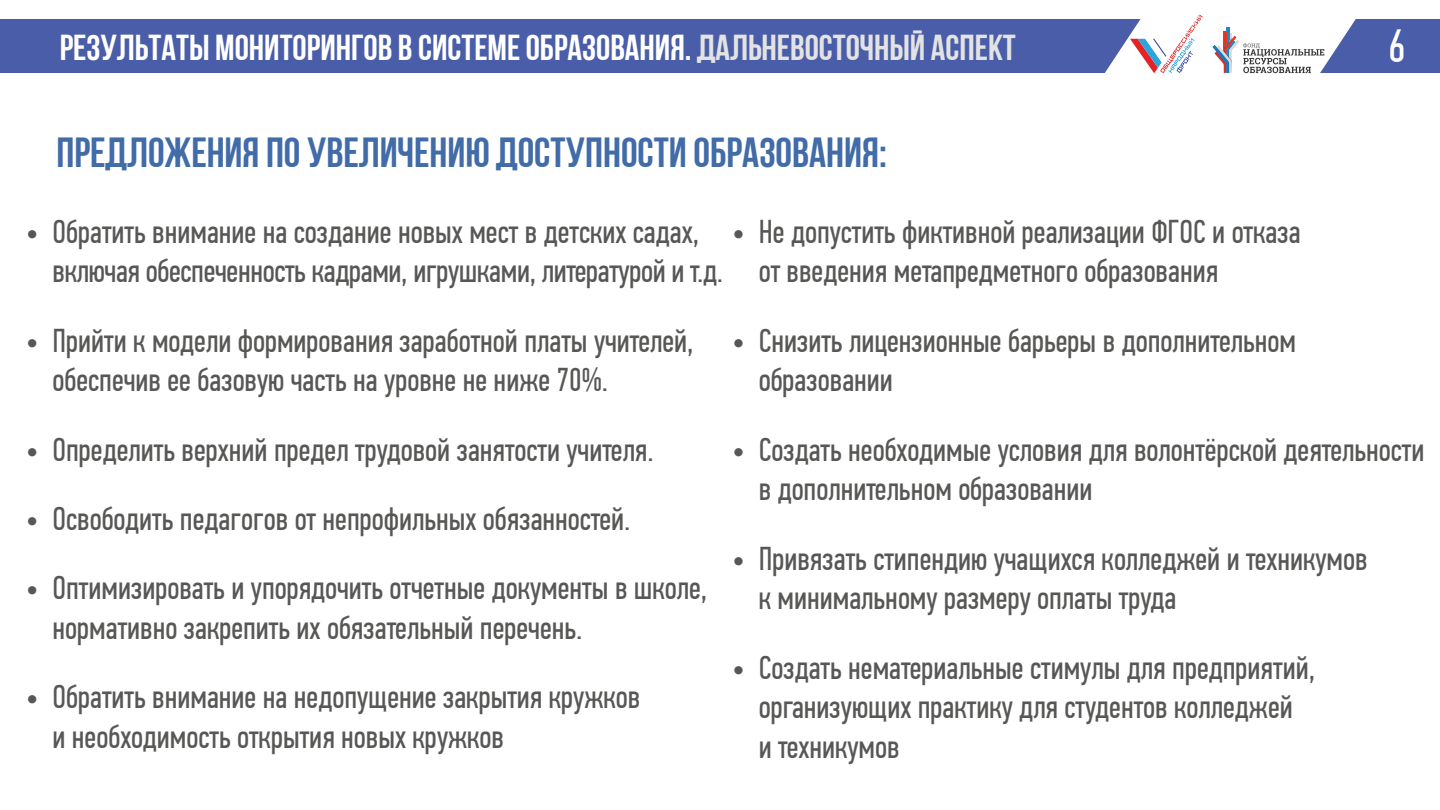
<style>
.page{position:relative;width:1440px;height:810px;background:#fff}
.page>*{position:absolute;margin:0;border:0;box-sizing:border-box;transform-origin:0 0}
.t1{font:46.5px "PF Din Text Comp Pro";color:#fff}
.t2{font:42px "Bebas Neue Cyrillic";color:#416ca8}
.t3{font:36px "Bebas Neue Cyrillic";color:#fff}
.t4{font:33px/39.6px "PF Din Text Comp Pro";color:#575756}
.s1{color:#e3e3e3}
</style>
<div class="page">
<div style="left:0;top:19px;width:1439px;height:54px;background:#4a5da8"></div>
<svg style="left:1105px;top:14px;width:251px;height:60px"></svg>
<img style="left:1212px;top:45px;width:16px;height:28px">
<p class="t3" style="left:60px;top:27px;width:957px">Результаты мониторингов в системе образования. <span class="s1">Дальневосточный аспект</span></p>
<h1 class="t1" style="left:1388px;top:20px;width:19px">6</h1>
<p class="t2" style="left:57px;top:129px;width:831px">предложения по увеличению доступности образования:</p>
<p class="t4" style="left:53px;top:212px;width:672px;text-indent:-27px">• Обратить внимание на создание новых мест в детских садах, включая обеспеченность кадрами, игрушками, литературой и т.д.</p>
<p class="t4" style="left:53px;top:321px;width:642px;text-indent:-27px">• Прийти к модели формирования заработной платы учителей, обеспечив ее базовую часть на уровне не ниже 70%.</p>
<p class="t4" style="left:26px;top:430px;width:630px">• Определить верхний предел трудовой занятости учителя.</p>
<p class="t4" style="left:26px;top:499px;width:606px">• Освободить педагогов от непрофильных обязанностей.</p>
<p class="t4" style="left:53px;top:569px;width:656px;text-indent:-27px">• Оптимизировать и упорядочить отчетные документы в школе, нормативно закрепить их обязательный перечень.</p>
<p class="t4" style="left:53px;top:678px;width:589px;text-indent:-27px">• Обратить внимание на недопущение закрытия кружков и необходимость открытия новых кружков</p>
<p class="t4" style="left:758px;top:212px;width:543px;text-indent:-27px">• Не допустить фиктивной реализации ФГОС и отказа от введения метапредметного образования</p>
<p class="t4" style="left:758px;top:321px;width:539px;text-indent:-27px">• Снизить лицензионные барьеры в дополнительном образовании</p>
<p class="t4" style="left:758px;top:430px;width:667px;text-indent:-27px">• Создать необходимые условия для волонтёрской деятельности в дополнительном образовании</p>
<p class="t4" style="left:758px;top:539px;width:610px;text-indent:-27px">• Привязать стипендию учащихся колледжей и техникумов к минимальному размеру оплаты труда</p>
<p class="t4" style="left:758px;top:648px;width:558px;text-indent:-27px">• Создать нематериальные стимулы для предприятий, организующих практику для студентов колледжей<br>и техникумов</p>
</div>
